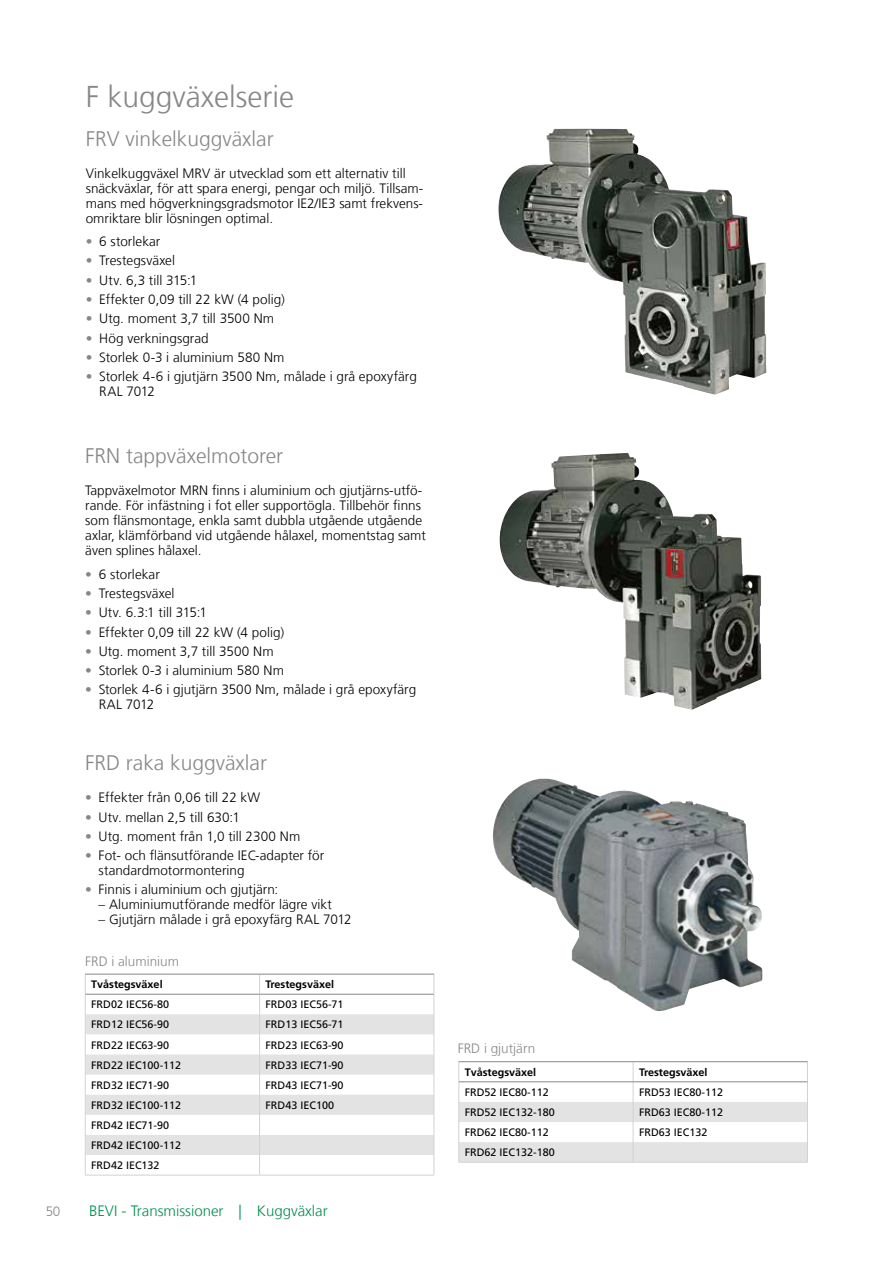
<style>
.page{position:relative;width:893px;height:1263px;background:#fff}
.page>*{position:absolute;margin:0;border:0;box-sizing:border-box;transform-origin:0 0}
.t1{font:300 30px "Frutiger LT Com";color:#878787}
.t2{font:300 21px "Frutiger LT Com";color:#878787}
.t3{font:300 15px "Frutiger LT Com";color:#008e4d}
.t4{font:300 13.5px/15px "Frutiger LT Com";color:#000}
.t5{font:300 13.5px "Frutiger LT Com";color:#878787}
.t6{font:10.8px/20.1px "Frutiger LT Com";color:#000}
.t7{font:700 10.8px "Frutiger LT Com";color:#000}
.s1{color:#878787}
</style>
<div class="page">
<img style="left:492px;top:778px;width:271px;height:233px">
<svg style="left:86px;top:995px;width:348px;height:180px"></svg>
<svg style="left:86px;top:1014px;width:348px;height:141px;fill:#e3e3e3"></svg>
<svg style="left:85px;top:975px;width:1px;height:200px"></svg>
<svg style="left:259px;top:975px;width:1px;height:200px"></svg>
<svg style="left:434px;top:974px;width:1px;height:201px"></svg>
<hr style="left:85px;top:974px;width:175px;height:1px;background:#878787">
<hr style="left:260px;top:974px;width:174px;height:1px;background:#878787">
<hr style="left:85px;top:994px;width:175px;height:1px;background:#878787">
<hr style="left:260px;top:994px;width:174px;height:1px;background:#878787">
<hr style="left:85px;top:1175px;width:175px;height:1px;background:#d2d2d2">
<hr style="left:260px;top:1175px;width:174px;height:1px;background:#d2d2d2">
<svg style="left:458px;top:1062px;width:350px;height:100px"></svg>
<hr style="left:459px;top:1061px;width:174px;height:1px;background:#878787">
<hr style="left:633px;top:1061px;width:175px;height:1px;background:#878787">
<hr style="left:459px;top:1081px;width:174px;height:1px;background:#878787">
<hr style="left:633px;top:1081px;width:174px;height:1px;background:#878787">
<hr style="left:459px;top:1162px;width:174px;height:1px;background:#d2d2d2">
<hr style="left:633px;top:1162px;width:175px;height:1px;background:#d2d2d2">
<img style="left:498px;top:129px;width:268px;height:266px">
<img style="left:499px;top:453px;width:262px;height:256px">
<h1 class="t1" style="left:86px;top:79px;width:210px">F kuggväxelserie</h1>
<h2 class="t2" style="left:86px;top:126px;width:189px">FRV vinkelkuggväxlar</h2>
<p class="t4" style="left:86px;top:166px;width:339px">Vinkelkuggväxel MRV är utvecklad som ett alternativ till snäckväxlar, för att spara energi, pengar och miljö. Tillsam&shy;mans med högverkningsgradsmotor IE2/IE3 samt frekvens&shy;omriktare blir lösningen optimal.</p>
<p class="t4" style="left:86px;top:234px;width:76px"><span class="s1">•</span> 6 storlekar</p>
<p class="t4" style="left:86px;top:253px;width:91px"><span class="s1">•</span> Trestegsväxel</p>
<p class="t4" style="left:86px;top:273px;width:113px"><span class="s1">•</span> Utv. 6,3 till 315:1</p>
<p class="t4" style="left:86px;top:292px;width:201px"><span class="s1">•</span> Effekter 0,09 till 22 kW (4 polig)</p>
<p class="t4" style="left:86px;top:311px;width:190px"><span class="s1">•</span> Utg. moment 3,7 till 3500 Nm</p>
<p class="t4" style="left:86px;top:330px;width:124px"><span class="s1">•</span> Hög verkningsgrad</p>
<p class="t4" style="left:86px;top:350px;width:200px"><span class="s1">•</span> Storlek 0-3 i aluminium 580 Nm</p>
<p class="t4" style="left:99px;top:369px;width:319px;text-indent:-13px"><span class="s1">•</span> Storlek 4-6 i gjutjärn 3500 Nm, målade i grå epoxyfärg<br>RAL 7012</p>
<h2 class="t2" style="left:85px;top:444px;width:199px">FRN tappväxelmotorer</h2>
<p class="t4" style="left:85px;top:483px;width:342px">Tappväxelmotor MRN finns i aluminium och gjutjärns-utfö&shy;rande. För infästning i fot eller supportögla. Tillbehör finns som flänsmontage, enkla samt dubbla utgående utgående axlar, klämförband vid utgående hålaxel, momentstag samt även splines hålaxel.</p>
<p class="t4" style="left:85px;top:567px;width:76px"><span class="s1">•</span> 6 storlekar</p>
<p class="t4" style="left:85px;top:586px;width:91px"><span class="s1">•</span> Trestegsväxel</p>
<p class="t4" style="left:85px;top:605px;width:123px"><span class="s1">•</span> Utv. 6.3:1 till 315:1</p>
<p class="t4" style="left:85px;top:624px;width:201px"><span class="s1">•</span> Effekter 0,09 till 22 kW (4 polig)</p>
<p class="t4" style="left:85px;top:644px;width:190px"><span class="s1">•</span> Utg. moment 3,7 till 3500 Nm</p>
<p class="t4" style="left:85px;top:663px;width:200px"><span class="s1">•</span> Storlek 0-3 i aluminium 580 Nm</p>
<p class="t4" style="left:99px;top:682px;width:319px;text-indent:-14px"><span class="s1">•</span> Storlek 4-6 i gjutjärn 3500 Nm, målade i grå epoxyfärg<br>RAL 7012</p>
<h2 class="t2" style="left:85px;top:751px;width:184px">FRD raka kuggväxlar</h2>
<p class="t4" style="left:85px;top:790px;width:177px"><span class="s1">•</span> Effekter från 0,06 till 22 kW</p>
<p class="t4" style="left:85px;top:810px;width:157px"><span class="s1">•</span> Utv. mellan 2,5 till 630:1</p>
<p class="t4" style="left:85px;top:829px;width:217px"><span class="s1">•</span> Utg. moment från 1,0 till 2300 Nm</p>
<p class="t4" style="left:99px;top:848px;width:227px;text-indent:-13px"><span class="s1">•</span> Fot- och flänsutförande IEC-adapter för standardmotormontering</p>
<p class="t4" style="left:85px;top:882px;width:195px"><span class="s1">•</span> Finnis i aluminium och gjutjärn:</p>
<p class="t4" style="left:99px;top:897px;width:235px">– Aluminiumutförande medför lägre vikt</p>
<p class="t4" style="left:99px;top:912px;width:255px">– Gjutjärn målade i grå epoxyfärg RAL 7012</p>
<p class="t5" style="left:85px;top:953px;width:95px">FRD i aluminium</p>
<p class="t7" style="left:91px;top:978px;width:73px">Tvåstegsväxel</p>
<p class="t7" style="left:266px;top:978px;width:70px">Trestegsväxel</p>
<p class="t6" style="left:91px;top:994px;width:80px">FRD02 IEC56-80</p>
<p class="t6" style="left:266px;top:994px;width:80px">FRD03 IEC56-71</p>
<p class="t6" style="left:91px;top:1015px;width:80px">FRD12 IEC56-90</p>
<p class="t6" style="left:266px;top:1015px;width:80px">FRD13 IEC56-71</p>
<p class="t6" style="left:91px;top:1035px;width:80px">FRD22 IEC63-90</p>
<p class="t6" style="left:266px;top:1035px;width:80px">FRD23 IEC63-90</p>
<p class="t6" style="left:91px;top:1055px;width:92px">FRD22 IEC100-112</p>
<p class="t6" style="left:266px;top:1055px;width:80px">FRD33 IEC71-90</p>
<p class="t6" style="left:91px;top:1075px;width:80px">FRD32 IEC71-90</p>
<p class="t6" style="left:266px;top:1075px;width:80px">FRD43 IEC71-90</p>
<p class="t6" style="left:91px;top:1095px;width:92px">FRD32 IEC100-112</p>
<p class="t6" style="left:266px;top:1095px;width:70px">FRD43 IEC100</p>
<p class="t6" style="left:91px;top:1115px;width:92px">FRD42 IEC71-90<br>FRD42 IEC100-112<br>FRD42 IEC132</p>
<p class="t5" style="left:46px;top:1204px;width:16px">50</p>
<p class="t3" style="left:89px;top:1202px;width:240px">BEVI - Transmissioner | Kuggväxlar</p>
<p class="t5" style="left:458px;top:1041px;width:79px">FRD i gjutjärn</p>
<p class="t7" style="left:465px;top:1066px;width:73px">Tvåstegsväxel</p>
<p class="t7" style="left:639px;top:1066px;width:70px">Trestegsväxel</p>
<p class="t6" style="left:465px;top:1082px;width:86px">FRD52 IEC80-112</p>
<p class="t6" style="left:639px;top:1082px;width:86px">FRD53 IEC80-112</p>
<p class="t6" style="left:465px;top:1102px;width:92px">FRD52 IEC132-180</p>
<p class="t6" style="left:639px;top:1102px;width:86px">FRD63 IEC80-112</p>
<p class="t6" style="left:465px;top:1122px;width:86px">FRD62 IEC80-112</p>
<p class="t6" style="left:639px;top:1122px;width:70px">FRD63 IEC132</p>
<p class="t6" style="left:465px;top:1142px;width:92px">FRD62 IEC132-180</p>
</div>
